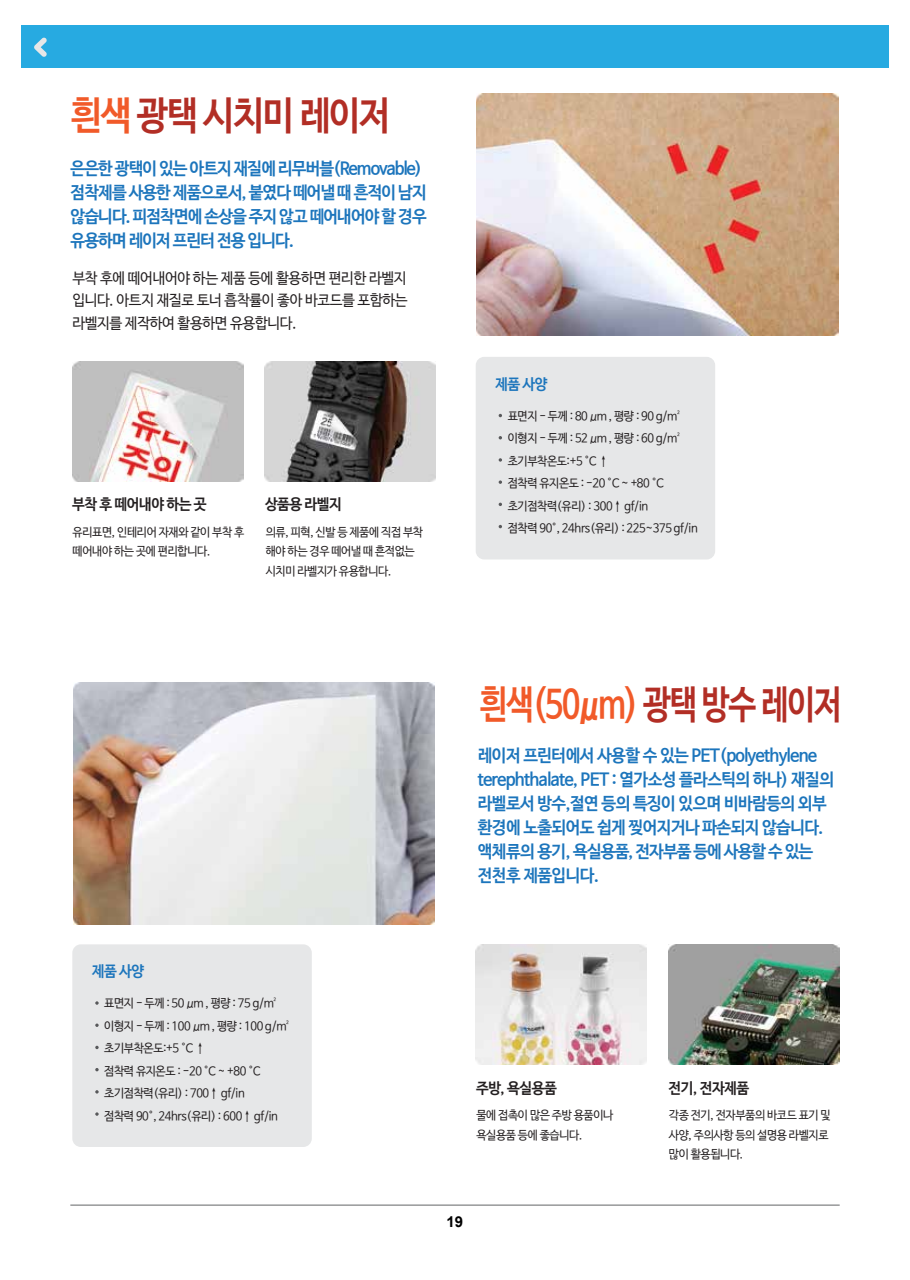
<style>
.page{position:relative;width:910px;height:1280px;background:#fff}
.page>*{position:absolute;margin:0;border:0;box-sizing:border-box;transform-origin:0 0}
.t1{font:39px "Nanum Barun Gothic OTF Bold";letter-spacing:-.04em;color:#f15a29;scale:.8 1}
.t2{font:39px "Nanum Barun Gothic OTF Bold";letter-spacing:-.04em;color:#b22e25;scale:.9 1}
.t3{font:17.25px/24px "Nanum Barun Gothic OTF Bold";letter-spacing:-.03em;color:#1c75bc;scale:.95 1}
.t4{font:17.25px/24px "Nanum Barun Gothic OTF Bold";letter-spacing:-.05em;color:#1c75bc;scale:.95 1}
.t5{font:15px/22.5px "Nanum Barun Gothic OTF";letter-spacing:-.02em;color:#231f20;text-align:justify;scale:.95 1}
.t6{font:15px "Nanum Barun Gothic OTF Bold";letter-spacing:-.03em;color:#231f20;scale:.95 1}
.t7{font:15px "Nanum Barun Gothic OTF Bold";letter-spacing:-.03em;color:#1c75bc;scale:.95 1}
.t8{font:700 15px "Arial";color:#000}
.t9{font:12px/22.5px "Nanum Barun Gothic OTF";letter-spacing:-.03em;color:#231f20;scale:.95 1}
.s1{color:#f15a29}
.s2{color:#b22e25}
</style>
<div class="page">
<div style="left:72px;top:944px;width:240px;height:203px;background:#e6e7e8;border-radius:9px"></div>
<svg style="left:95px;top:1001px;width:4px;height:4px"></svg>
<svg style="left:95px;top:1023px;width:4px;height:4px"></svg>
<svg style="left:95px;top:1046px;width:4px;height:3px"></svg>
<svg style="left:95px;top:1068px;width:4px;height:3px"></svg>
<svg style="left:95px;top:1090px;width:4px;height:3px"></svg>
<svg style="left:95px;top:1112px;width:4px;height:4px"></svg>
<img style="left:476px;top:945px;width:171px;height:120px">
<img style="left:668px;top:945px;width:171px;height:120px">
<img style="left:73px;top:682px;width:362px;height:242px">
<div style="left:476px;top:357px;width:239px;height:202px;background:#e6e7e8;border-radius:9px"></div>
<svg style="left:499px;top:458px;width:3px;height:4px"></svg>
<svg style="left:499px;top:480px;width:3px;height:4px"></svg>
<img style="left:476px;top:94px;width:362px;height:241px">
<img style="left:72px;top:362px;width:171px;height:120px">
<img style="left:264px;top:362px;width:171px;height:120px">
<div style="left:21px;top:26px;width:868px;height:42px;background:#27aae1"></div>
<svg style="left:34px;top:38px;width:13px;height:19px"></svg>
<hr style="left:70px;top:1205px;width:770px;height:1px;background:#636466">
<h1 class="t2" style="left:71px;top:95px;width:357px"><span class="s1">흰색</span> 광택 시치미 레이저</h1>
<h2 class="t4" style="left:71px;top:157px;width:376px">은은한 광택이 있는 아트지 재질에 리무버블(Removable) 점착제를 사용한 제품으로서, 붙였다 떼어낼 때 흔적이 남지 않습니다. 피점착면에 손상을 주지 않고 떼어내어야 할 경우 유용하며 레이저 프린터 전용 입니다.</h2>
<p class="t5" style="left:72px;top:268px;width:354px">부착 후에 떼어내어야 하는 제품 등에 활용하면 편리한 라벨지 입니다. 아트지 재질로 토너 흡착률이 좋아 바코드를 포함하는 라벨지를 제작하여 활용하면 유용합니다.</p>
<p class="t6" style="left:72px;top:497px;width:143px">부착 후 떼어내야 하는 곳</p>
<p class="t6" style="left:265px;top:497px;width:82px">상품용 라벨지</p>
<p class="t9" style="left:73px;top:523px;width:182px;line-height:19.5px">유리표면, 인테리어 자재와 같이 부착 후 떼어내야 하는 곳에 편리합니다.</p>
<p class="t9" style="left:266px;top:523px;width:167px;line-height:19.5px">의류, 피혁, 신발 등 제품에 직접 부착 해야 하는 경우 떼어낼 때 흔적없는 시치미 라벨지가 유용합니다.</p>
<p class="t7" style="left:495px;top:376px;width:57px">제품 사양</p>
<p class="t9" style="left:508px;top:405px;width:202px">표면지 - 두께 : 80 μm , 평량 : 90 g/m² 이형지 - 두께 : 52 μm , 평량 : 60 g/m² 초기부착온도:+5 °C ↑<br>점착력 유지온도 : -20 °C ~ +80 °C 초기점착력(유리) : 300↑ gf/in<br>점착력 90°, 24hrs(유리) : 225~375 gf/in</p>
<p class="t7" style="left:92px;top:964px;width:57px">제품 사양</p>
<p class="t9" style="left:104px;top:993px;width:198px">표면지 - 두께 : 50 μm , 평량 : 75 g/m² 이형지 - 두께 : 100 μm , 평량 : 100 g/m² 초기부착온도:+5 °C ↑<br>점착력 유지온도 : -20 °C ~ +80 °C 초기점착력(유리) : 700↑ gf/in<br>점착력 90°, 24hrs(유리) : 600↑ gf/in</p>
<h1 class="t1" style="left:479px;top:684px;width:454px">흰색(50μm) <span class="s2">광택 방수 레이저</span></h1>
<h2 class="t3" style="left:478px;top:744px;width:376px">레이저 프린터에서 사용할 수 있는 PET(polyethylene terephthalate, PET : 열가소성 플라스틱의 하나) 재질의 라벨로서 방수,절연 등의 특징이 있으며 비바람등의 외부 환경에 노출되어도 쉽게 찢어지거나 파손되지 않습니다. 액체류의 용기, 욕실용품, 전자부품 등에 사용할 수 있는 전천후 제품입니다.</h2>
<p class="t6" style="left:476px;top:1080px;width:86px">주방, 욕실용품</p>
<p class="t9" style="left:476px;top:1106px;width:146px;line-height:19.5px">물에 접촉이 많은 주방 용품이나 욕실용품 등에 좋습니다.</p>
<p class="t8" style="left:447px;top:1211px;width:18px">19</p>
<p class="t6" style="left:669px;top:1080px;width:86px">전기, 전자제품</p>
<p class="t9" style="left:669px;top:1106px;width:172px;line-height:19.5px">각종 전기, 전자부품의 바코드 표기 및 사양, 주의사항 등의 설명용 라벨지로 많이 활용됩니다.</p>
</div>
